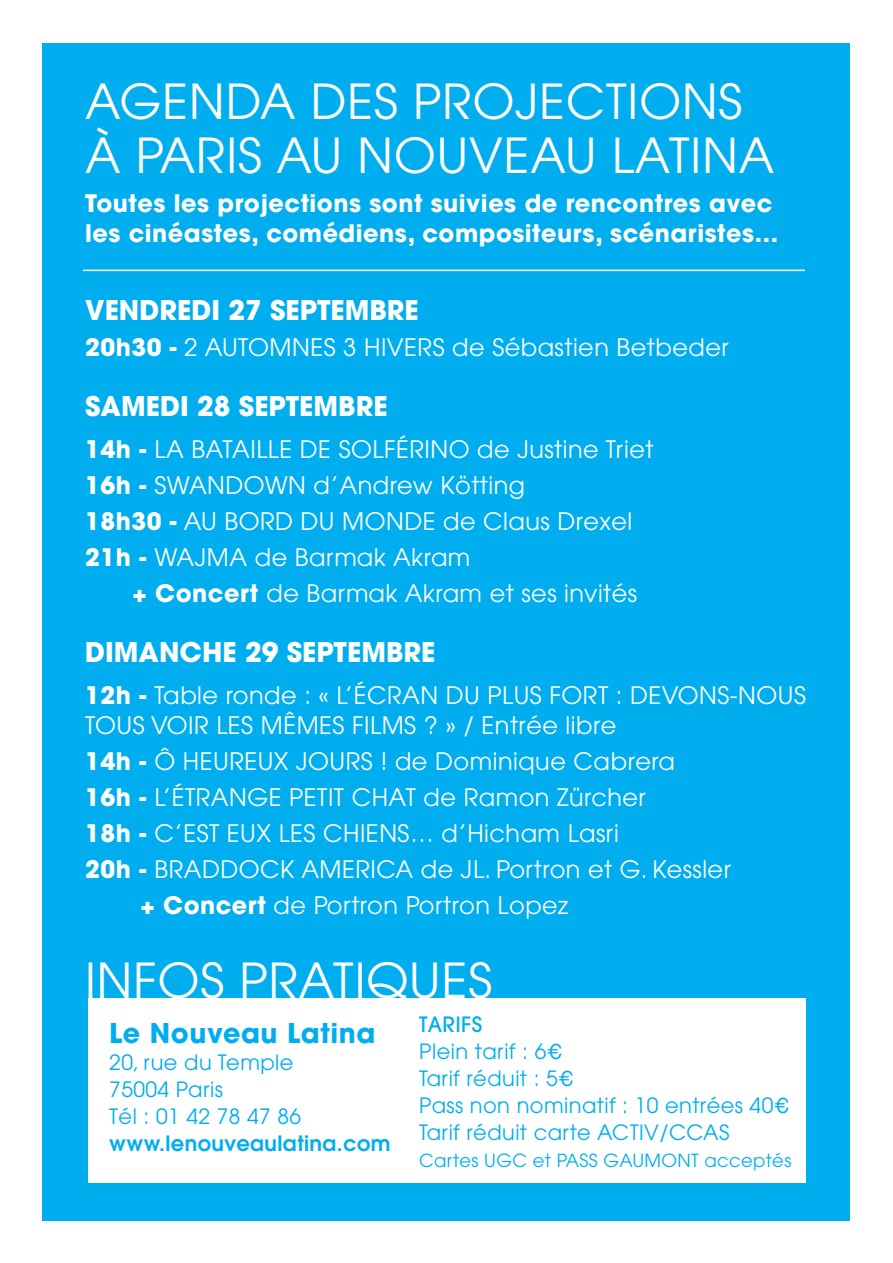
<style>
.page{position:relative;width:893px;height:1263px;background:#fff}
.page>*{position:absolute;margin:0;border:0;box-sizing:border-box;transform-origin:0 0}
.t1{font:48px/54px "Avant Garde";letter-spacing:.02em;color:#fff}
.t2{font:700 27px "Avant Garde";color:#fff}
.t3{font:700 27px "Avant Garde";letter-spacing:.02em;color:#00aeef}
.t4{font:24px/36px "Avant Garde";letter-spacing:.02em;color:#fff}
.t5{font:700 24px/30px "Avant Garde";letter-spacing:.02em;color:#fff}
.t6{font:21px/27px "Avant Garde";letter-spacing:.02em;color:#00aeef}
.t7{font:600 21px "Avant Garde";letter-spacing:.02em;color:#00aeef}
.t8{font:18px "Avant Garde";letter-spacing:.02em;color:#00aeef}
.s1{font-weight:700}
.s2{font-weight:500}
.s3{font-family:"Helvetica"}
</style>
<div class="page">
<div style="left:43px;top:43px;width:807px;height:1177px;background:#00aeef"></div>
<hr style="left:83px;top:270px;width:722px;height:1px;background:#fff">
<div style="left:89px;top:998px;width:717px;height:184px;background:#fff"></div>
<h1 class="t1" style="left:85px;top:74px;width:691px">AGENDA DES PROJECTIONS<br>À PARIS AU NOUVEAU LATINA</h1>
<p class="t5" style="left:85px;top:188px;width:695px">Toutes les projections sont suivies de rencontres avec les cinéastes, comédiens, compositeurs, scénaristes…</p>
<p class="t2" style="left:85px;top:292px;width:335px">VENDREDI 27 SEPTEMBRE</p>
<p class="t4" style="left:85px;top:329px;width:645px"><span class="s1">20h30 -</span> 2 AUTOMNES 3 HIVERS de Sébastien Betbeder</p>
<p class="t2" style="left:85px;top:388px;width:304px">SAMEDI 28 SEPTEMBRE</p>
<p class="t4" style="left:85px;top:431px;width:570px"><span class="s1">14h -</span> LA BATAILLE DE SOLFÉRINO de Justine Triet <span class="s1">16h -</span> SWANDOWN d’Andrew Kötting<br><span class="s1">18h30 -</span> AU BORD DU MONDE de Claus Drexel <span class="s1">21h -</span> WAJMA de Barmak Akram</p>
<p class="t4" style="left:133px;top:575px;width:506px"><span class="s1">+ Concert</span> de Barmak Akram et ses invités</p>
<p class="t2" style="left:85px;top:634px;width:352px">DIMANCHE 29 SEPTEMBRE</p>
<p class="t4" style="left:85px;top:680px;width:722px;line-height:30px"><span class="s1">12h -</span> Table ronde : « L’ÉCRAN DU PLUS FORT : DEVONS-NOUS<br>TOUS VOIR LES MÊMES FILMS ? » / Entrée libre</p>
<p class="t4" style="left:85px;top:743px;width:591px"><span class="s1">14h -</span> Ô HEUREUX JOURS ! de Dominique Cabrera</p>
<p class="t4" style="left:85px;top:779px;width:562px"><span class="s1">16h -</span> L’ÉTRANGE PETIT CHAT de Ramon Zürcher</p>
<p class="t4" style="left:85px;top:815px;width:535px"><span class="s1">18h -</span> C’EST EUX LES CHIENS… d’Hicham Lasri</p>
<p class="t4" style="left:85px;top:851px;width:647px"><span class="s1">20h -</span> BRADDOCK AMERICA de JL. Portron et G. Kessler</p>
<p class="t4" style="left:140px;top:887px;width:430px"><span class="s1">+ Concert</span> de Portron Portron Lopez</p>
<h1 class="t1" style="left:85px;top:953px;width:409px">INFOS PRATIQUES</h1>
<p class="t3" style="left:109px;top:1015px;width:268px">Le Nouveau Latina</p>
<p class="t6" style="left:109px;top:1048px;width:193px">20, rue du Temple<br>75004 Paris<br>Tél : 01 42 78 47 86</p>
<p class="t7" style="left:109px;top:1129px;width:283px">www.lenouveaulatina.com</p>
<p class="t6" style="left:419px;top:1010px;width:372px"><span class="s2">TARIFS<br></span>Plein tarif : 6<span class="s3">€<br></span>Tarif réduit : 5<span class="s3">€<br></span>Pass non nominatif : 10 entrées 40<span class="s3">€<br></span>Tarif réduit carte ACTIV/CCAS</p>
<p class="t8" style="left:419px;top:1149px;width:374px">Cartes UGC et PASS GAUMONT acceptés</p>
</div>
